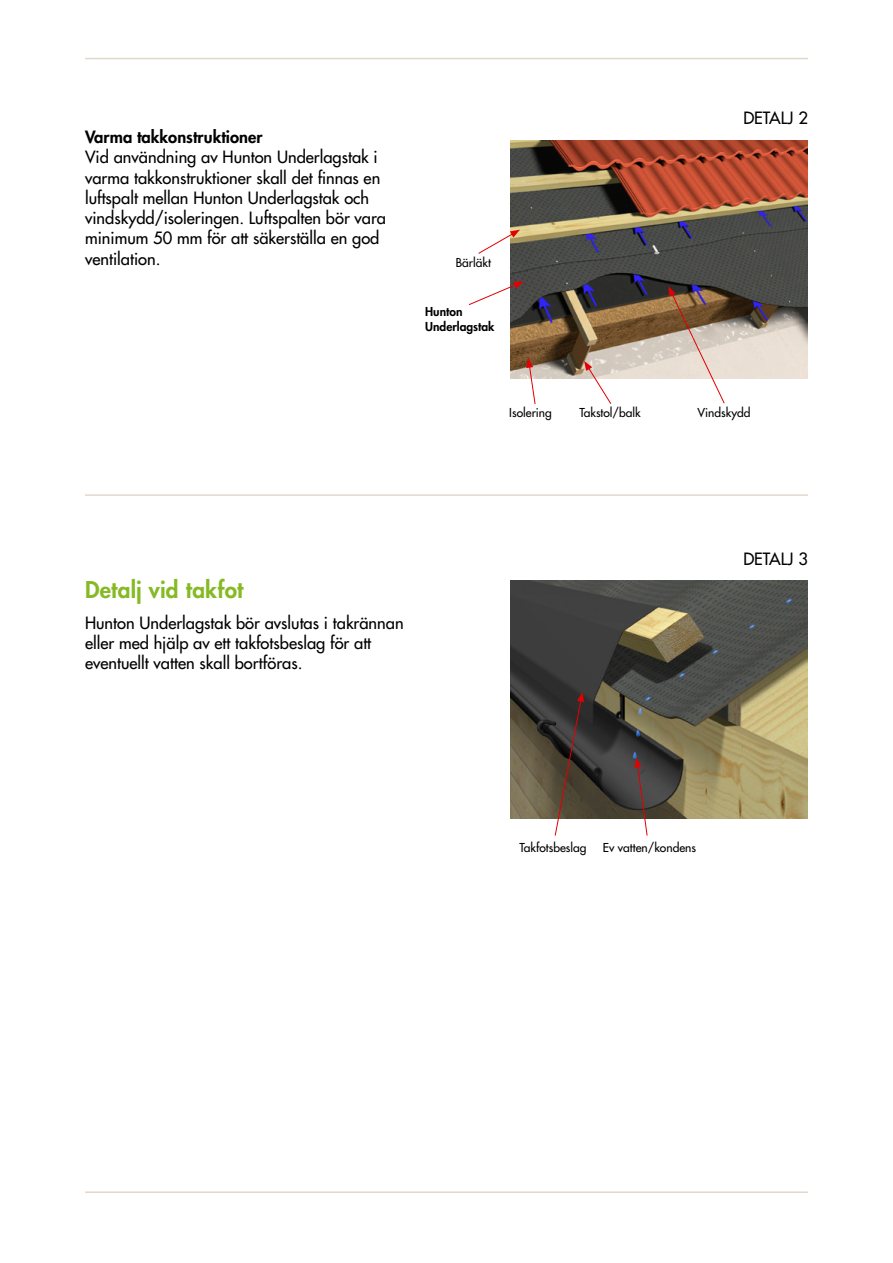
<style>
.page{position:relative;width:893px;height:1263px;background:#fff}
.page>*{position:absolute;margin:0;border:0;box-sizing:border-box;transform-origin:0 0}
.Mellomtittel{font:800 22.5px "Futura Std";letter-spacing:.01em;color:#86ba24}
.Brødtekst{font:500 16.5px/20.2px "Futura Std";color:#000}
.Brødtekst-2{font:800 16.5px "Futura Std";color:#000}
.Undertekst{font:500 12px "Futura Std";color:#000}
.Undertekst-2{font:800 12px "Futura Std";color:#000}
</style>
<div class="page">
<img style="left:510px;top:140px;width:298px;height:238px">
<img style="left:510px;top:580px;width:298px;height:238px">
<hr style="left:85px;top:58px;width:723px;height:1px;background:#e2d7cb">
<hr style="left:85px;top:494px;width:723px;height:2px;background:#e2d7cb">
<hr style="left:85px;top:1191px;width:723px;height:2px;background:#e2d7cb">
<svg style="left:468px;top:281px;width:56px;height:25px"></svg>
<svg style="left:478px;top:230px;width:42px;height:25px"></svg>
<svg style="left:526px;top:358px;width:10px;height:46px"></svg>
<svg style="left:554px;top:692px;width:30px;height:144px"></svg>
<svg style="left:584px;top:361px;width:28px;height:43px"></svg>
<svg style="left:634px;top:758px;width:14px;height:78px"></svg>
<img style="left:668px;top:286px;width:57px;height:118px">
<p class="Brødtekst-2" style="left:85px;top:126px;width:179px">Varma takkonstruktioner</p>
<p class="Brødtekst" style="left:85px;top:147px;width:303px">Vid användning av Hunton Underlagstak i varma takkonstruktioner skall det finnas en luftspalt mellan Hunton Underlagstak och vindskydd/isoleringen. Luftspalten bör vara minimum 50 mm för att säkerställa en god ventilation.</p>
<p class="Undertekst" style="left:456px;top:256px;width:37px">Bärläkt</p>
<p class="Undertekst-2" style="left:425px;top:304px;width:39px">Hunton</p>
<p class="Undertekst-2" style="left:425px;top:319px;width:71px">Underlagstak</p>
<p class="Undertekst" style="left:509px;top:405px;width:44px">Isolering</p>
<p class="Undertekst" style="left:579px;top:405px;width:63px">Takstol/balk</p>
<p class="Mellomtittel" style="left:85px;top:575px;width:160px">Detalj vid takfot</p>
<p class="Brødtekst" style="left:85px;top:612px;width:320px">Hunton Underlagstak bör avslutas i takrännan eller med hjälp av ett takfotsbeslag för att eventuellt vatten skall bortföras.</p>
<p class="Brødtekst" style="left:743px;top:108px;width:66px">DETALJ 2</p>
<p class="Undertekst" style="left:698px;top:405px;width:54px">Vindskydd</p>
<p class="Brødtekst" style="left:743px;top:548px;width:66px">DETALJ 3</p>
<p class="Undertekst" style="left:520px;top:840px;width:68px">Takfotsbeslag</p>
<p class="Undertekst" style="left:603px;top:840px;width:95px">Ev vatten/kondens</p>
</div>
